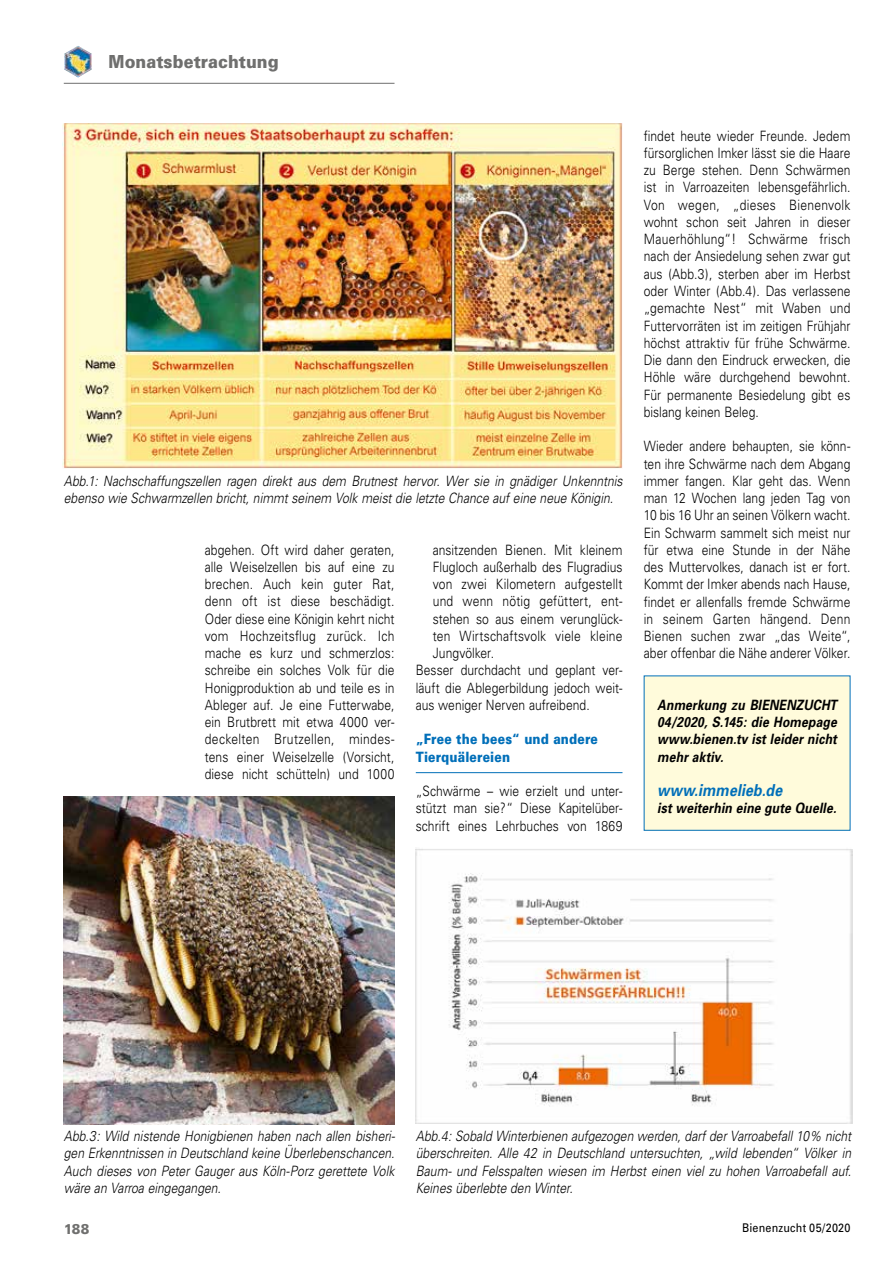
<style>
.page{position:relative;width:893px;height:1263px;background:#fff}
.page>*{position:absolute;margin:0;border:0;box-sizing:border-box;transform-origin:0 0}
.t1{font:900 18px "Univers";letter-spacing:.005em;color:#6f6f6e;scale:.9 1}
.t2{font:italic 700 16.5px "Univers";letter-spacing:.01em;color:#006fb9;scale:.85 1}
.t3{font:300 14.25px/17.2px "Univers";letter-spacing:.005em;color:#000;text-align:justify;scale:.85 1}
.t4{font:italic 300 14.25px/17.2px "Univers";color:#000;text-align:justify;scale:.85 1}
.t5{font:italic 700 14.25px/17.2px "Univers";letter-spacing:.015em;color:#000;text-align:justify;scale:.85 1}
.t6{font:900 14.25px/17.2px "Univers";letter-spacing:.015em;color:#006fb9;scale:.85 1}
.t7{font:900 14.25px "Univers";color:#6f6f6e;scale:.9 1}
.t8{font:12px "Univers";letter-spacing:.02em;color:#000;scale:.9 1}
</style>
<div class="page">
<hr style="left:64px;top:83px;width:330px;height:1px;background:#6f6f6e">
<img style="left:64px;top:46px;width:28px;height:32px">
<hr style="left:416px;top:772px;width:206px;height:1px;background:#006fb9">
<img style="left:62px;top:123px;width:560px;height:345px">
<img style="left:416px;top:849px;width:436px;height:275px">
<img style="left:64px;top:796px;width:330px;height:328px">
<div style="left:644px;top:676px;width:206px;height:154px;background:#fffbdb"></div>
<p class="t1" style="left:109px;top:50px;width:190px">Monatsbetrachtung</p>
<p class="t4" style="left:64px;top:472px;width:659px">Abb.1: Nachschaffungszellen ragen direkt aus dem Brutnest hervor. Wer sie in gnädiger Unkenntnis ebenso wie Schwarmzellen bricht, nimmt seinem Volk meist die letzte Chance auf eine neue Königin.</p>
<p class="t3" style="left:205px;top:541px;width:225px">abgehen. Oft wird daher geraten, alle Weiselzellen bis auf eine zu brechen. Auch kein guter Rat, denn oft ist diese beschädigt.<br>Oder diese eine Königin kehrt nicht vom Hochzeitsflug zurück. Ich mache es kurz und schmerzlos: schreibe ein solches Volk für die Honigproduktion ab und teile es in Ableger auf. Je eine Futterwabe, ein Brutbrett mit etwa 4000 ver&shy;deckelten Brutzellen, mindes&shy;tens einer Weiselzelle (Vorsicht, diese nicht schütteln) und 1000</p>
<p class="t3" style="left:433px;top:541px;width:225px">ansitzenden Bienen. Mit kleinem</p>
<p class="t3" style="left:433px;top:558px;width:225px">Flugloch außerhalb des Flugradius</p>
<p class="t3" style="left:433px;top:575px;width:225px">von zwei Kilometern aufgestellt</p>
<p class="t3" style="left:433px;top:593px;width:225px">und wenn nötig gefüttert, ent-</p>
<p class="t3" style="left:433px;top:610px;width:225px">stehen so aus einem verunglück-</p>
<p class="t3" style="left:433px;top:627px;width:225px">ten Wirtschaftsvolk viele kleine</p>
<p class="t3" style="left:433px;top:644px;width:74px">Jungvölker.</p>
<p class="t3" style="left:416px;top:662px;width:245px">Besser durchdacht und geplant ver-</p>
<p class="t3" style="left:416px;top:679px;width:245px">läuft die Ablegerbildung jedoch weit-</p>
<p class="t3" style="left:416px;top:696px;width:206px">aus weniger Nerven aufreibend.</p>
<p class="t6" style="left:416px;top:731px;width:216px">„Free the bees“ und andere<br>Tierquälereien</p>
<p class="t3" style="left:416px;top:782px;width:245px">„Schwärme – wie erzielt und unter&shy;stützt man sie?“ Diese Kapitelüber&shy;schrift eines Lehrbuches von 1869</p>
<p class="t3" style="left:644px;top:127px;width:245px">findet heute wieder Freunde. Jedem fürsorglichen Imker lässt sie die Haare zu Berge stehen. Denn Schwärmen ist in Varroazeiten lebensgefährlich.<br>Von wegen, „dieses Bienenvolk wohnt schon seit Jahren in dieser Mauerhöhlung“! Schwärme frisch nach der Ansiedelung sehen zwar gut aus (Abb.3), sterben aber im Herbst oder Winter (Abb.4). Das verlassene „gemachte Nest“ mit Waben und Futtervorräten ist im zeitigen Frühjahr höchst attraktiv für frühe Schwärme.<br>Die dann den Eindruck erwecken, die Höhle wäre durchgehend bewohnt.<br>Für permanente Besiedelung gibt es bislang keinen Beleg.</p>
<p class="t3" style="left:644px;top:438px;width:245px">Wieder andere behaupten, sie könn&shy;ten ihre Schwärme nach dem Abgang immer fangen. Klar geht das. Wenn man 12 Wochen lang jeden Tag von 10 bis 16 Uhr an seinen Völkern wacht.<br>Ein Schwarm sammelt sich meist nur für etwa eine Stunde in der Nähe des Muttervolkes, danach ist er fort.<br>Kommt der Imker abends nach Hause, findet er allenfalls fremde Schwärme in seinem Garten hängend. Denn Bienen suchen zwar „das Weite“, aber offenbar die Nähe anderer Völker.</p>
<p class="t5" style="left:657px;top:696px;width:213px">Anmerkung zu BIENENZUCHT 04/2020, S.145: die Homepage www.bienen.tv ist leider nicht mehr aktiv.</p>
<p class="t2" style="left:657px;top:780px;width:148px">www.immelieb.de</p>
<p class="t5" style="left:657px;top:800px;width:212px">ist weiterhin eine gute Quelle.</p>
<p class="t4" style="left:64px;top:1127px;width:391px">Abb.3: Wild nistende Honigbienen haben nach allen bisheri&shy;gen Erkenntnissen in Deutschland keine Überlebenschancen.<br>Auch dieses von Peter Gauger aus Köln-Porz gerettete Volk wäre an Varroa eingegangen.</p>
<p class="t4" style="left:416px;top:1127px;width:514px">Abb.4: Sobald Winterbienen aufgezogen werden, darf der Varroabefall 10% nicht überschreiten. Alle 42 in Deutschland untersuchten, „wild lebenden“ Völker in Baum- und Felsspalten wiesen im Herbst einen viel zu hohen Varroabefall auf.<br>Keines überlebte den Winter.</p>
<p class="t7" style="left:64px;top:1220px;width:30px">188</p>
<p class="t8" style="left:742px;top:1221px;width:122px">Bienenzucht 05/2020</p>
</div>
